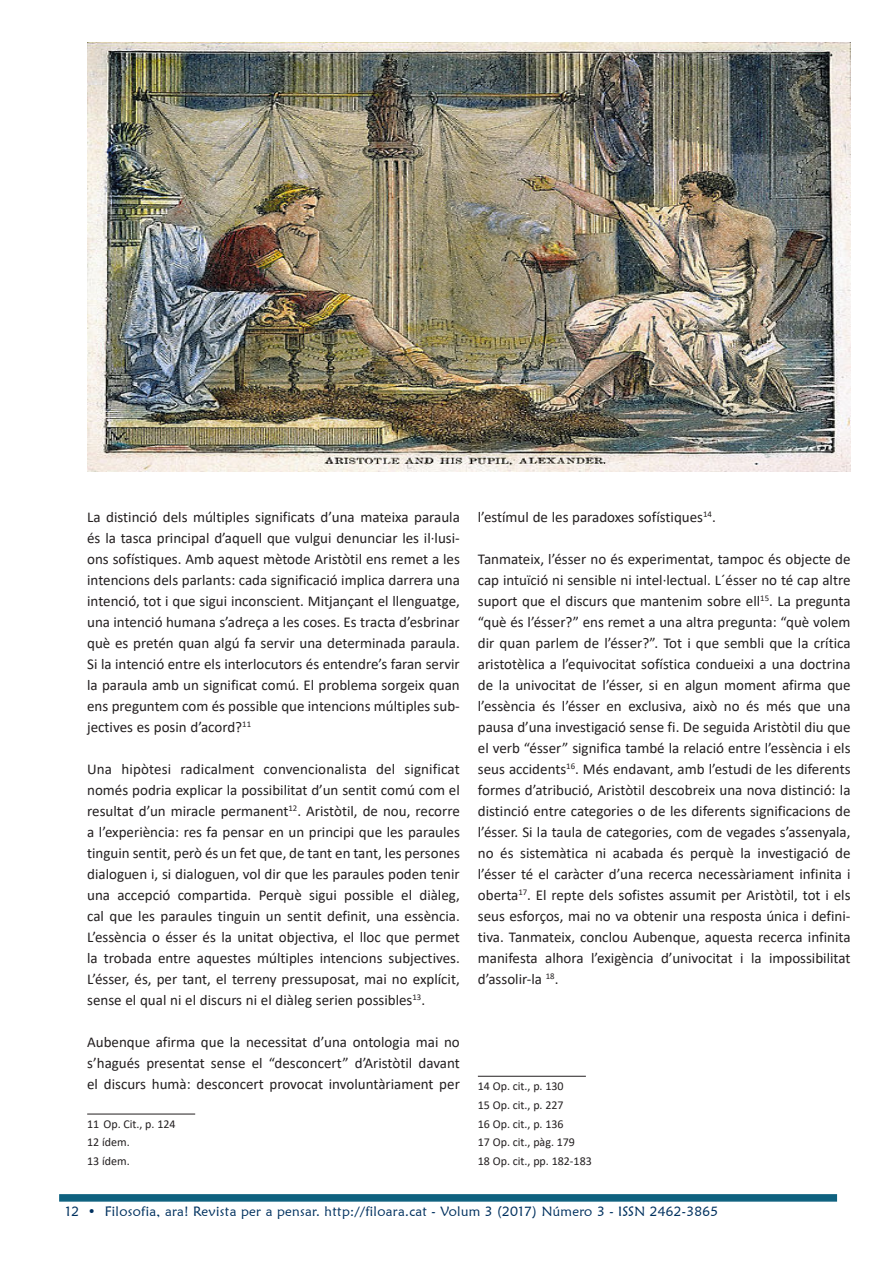
<style>
.page{position:relative;width:893px;height:1263px;background:#fff}
.page>*{position:absolute;margin:0;border:0;box-sizing:border-box;transform-origin:0 0}
.t1{font:15px/21px "Calibri";color:#231f20;text-align:justify}
.t2{font:13.5px "Maiandra GD";letter-spacing:.025em;color:#00315f}
.t3{font:12px/18.9px "Calibri";color:#231f20}
</style>
<div class="page">
<div style="left:59px;top:1194px;width:778px;height:7px;background:#0e617f;border:2px solid #0e617f"></div>
<hr style="left:87px;top:1114px;width:108px;height:1px;background:#231f20">
<hr style="left:478px;top:1076px;width:108px;height:1px;background:#231f20">
<img style="left:87px;top:42px;width:763px;height:430px">
<p class="t1" style="left:87px;top:506px;width:374px">La distinció dels múltiples significats d’una mateixa paraula és la tasca principal d’aquell que vulgui denunciar les il·lusi&shy;ons sofístiques. Amb aquest mètode Aristòtil ens remet a les intencions dels parlants: cada significació implica darrera una intenció, tot i que sigui inconscient. Mitjançant el llenguatge, una intenció humana s’adreça a les coses. Es tracta d’esbrinar què es pretén quan algú fa servir una determinada paraula.<br>Si la intenció entre els interlocutors és entendre’s faran servir la paraula amb un significat comú. El problema sorgeix quan ens preguntem com és possible que intencions múltiples sub&shy;jectives es posin d’acord?<sup>11</sup></p>
<p class="t1" style="left:87px;top:758px;width:374px">Una hipòtesi radicalment convencionalista del significat només podria explicar la possibilitat d’un sentit comú com el resultat d’un miracle permanent<sup>12</sup>. Aristòtil, de nou, recorre a l’experiència: res fa pensar en un principi que les paraules tinguin sentit, però és un fet que, de tant en tant, les persones dialoguen i, si dialoguen, vol dir que les paraules poden tenir una accepció compartida. Perquè sigui possible el diàleg, cal que les paraules tinguin un sentit definit, una essència.<br>L’essència o ésser és la unitat objectiva, el lloc que permet la trobada entre aquestes múltiples intencions subjectives.<br>L’ésser, és, per tant, el terreny pressuposat, mai no explícit, sense el qual ni el discurs ni el diàleg serien possibles<sup>13</sup>.</p>
<p class="t1" style="left:87px;top:1031px;width:374px">Aubenque afirma que la necessitat d’una ontologia mai no s’hagués presentat sense el “desconcert” d’Aristòtil davant el discurs humà: desconcert provocat involuntàriament per</p>
<p class="t3" style="left:87px;top:1114px;width:90px">11 Op. Cit., p. 124<br>12 ídem.<br>13 ídem.</p>
<p class="t1" style="left:478px;top:506px;width:239px">l’estímul de les paradoxes sofístiques<sup>14</sup>.</p>
<p class="t1" style="left:478px;top:548px;width:374px">Tanmateix, l’ésser no és experimentat, tampoc és objecte de cap intuïció ni sensible ni intel·lectual. L´ésser no té cap altre suport que el discurs que mantenim sobre ell<sup>15</sup>. La pregunta “què és l’ésser?” ens remet a una altra pregunta: “què volem dir quan parlem de l’ésser?”. Tot i que sembli que la crítica aristotèlica a l’equivocitat sofística condueixi a una doctrina de la univocitat de l’ésser, si en algun moment afirma que l’essència és l’ésser en exclusiva, això no és més que una pausa d’una investigació sense fi. De seguida Aristòtil diu que el verb “ésser” significa també la relació entre l’essència i els seus accidents<sup>16</sup>. Més endavant, amb l’estudi de les diferents formes d’atribució, Aristòtil descobreix una nova distinció: la distinció entre categories o de les diferents significacions de l’ésser. Si la taula de categories, com de vegades s’assenyala, no és sistemàtica ni acabada és perquè la investigació de l’ésser té el caràcter d’una recerca necessàriament infinita i oberta<sup>17</sup>. El repte dels sofistes assumit per Aristòtil, tot i els seus esforços, mai no va obtenir una resposta única i defini&shy;tiva. Tanmateix, conclou Aubenque, aquesta recerca infinita manifesta alhora l’exigència d’univocitat i la impossibilitat d’assolir-la <sup>18</sup>.</p>
<p class="t3" style="left:478px;top:1076px;width:115px">14 Op. cit., p. 130<br>15 Op. cit., p. 227<br>16 Op. cit., p. 136<br>17 Op. cit., pàg. 179<br>18 Op. cit., pp. 182-183</p>
<p class="t2" style="left:66px;top:1203px;width:654px">12 • Filosofia, ara! Revista per a pensar. http://filoara.cat - Volum 3 (2017) Número 3 - ISSN 2462-3865</p>
</div>
